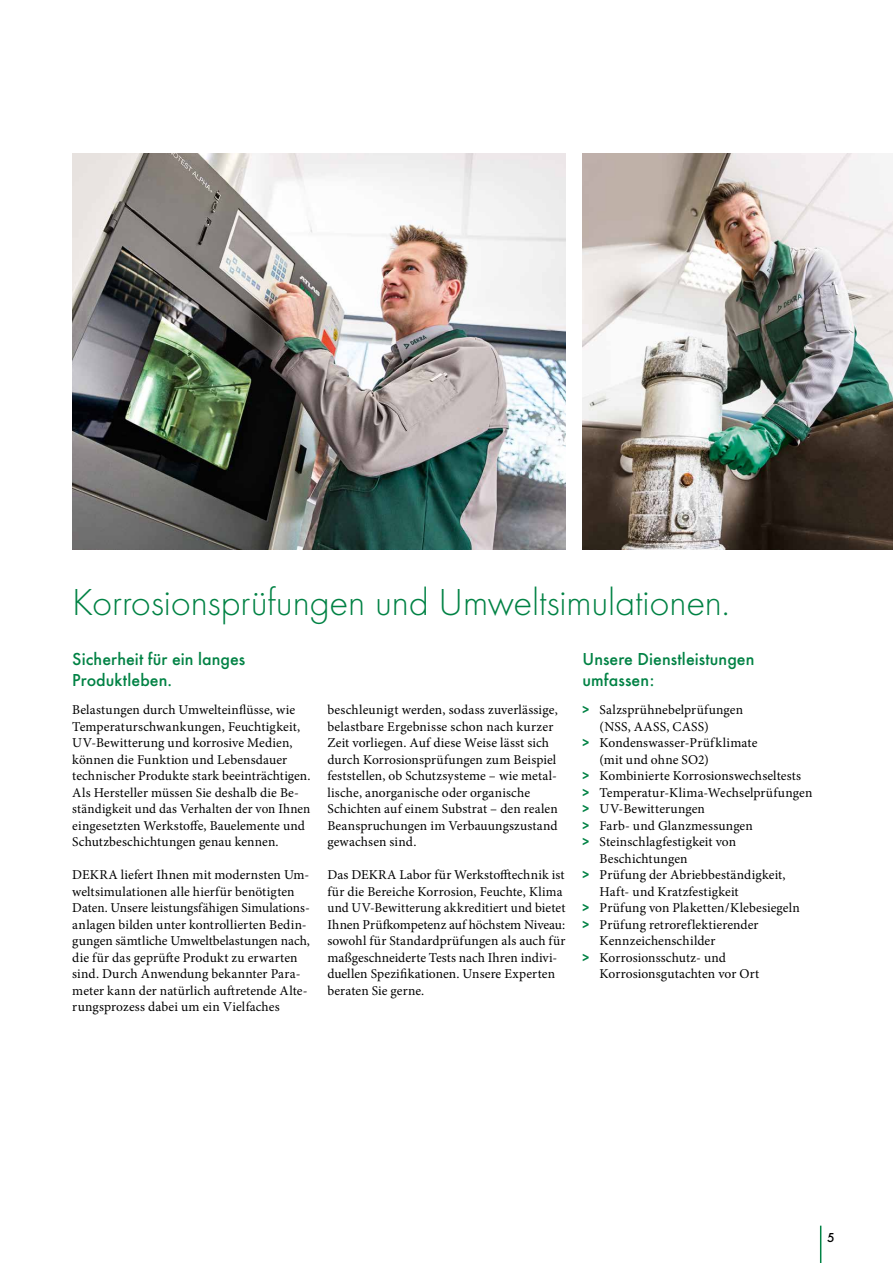
<style>
.page{position:relative;width:893px;height:1263px;background:#fff}
.page>*{position:absolute;margin:0;border:0;box-sizing:border-box;transform-origin:0 0}
.t1{font:300 39px "Futura T";letter-spacing:-.005em;color:#008244}
.t2{font:500 18px/21px "Futura T";letter-spacing:.005em;color:#008244}
.t3{font:13.5px/16.5px "Minion Pro";letter-spacing:.005em;color:#000}
.t4{font:500 13.5px "Futura T";color:#000}
.s1{font-family:"Futura T Dem";color:#008244}
</style>
<div class="page">
<hr style="left:820px;top:1226px;width:1px;height:37px;background:#008244">
<img style="left:72px;top:153px;width:494px;height:396px">
<img style="left:583px;top:153px;width:310px;height:396px">
<h1 class="t1" style="left:72px;top:581px;width:659px">Korrosionsprüfungen und Umweltsimulationen.</h1>
<h2 class="t2" style="left:72px;top:648px;width:175px">Sicherheit für ein langes<br>Produktleben.</h2>
<p class="t3" style="left:72px;top:702px;width:240px">Belastungen durch Umwelteinflüsse, wie Temperaturschwankungen, Feuchtigkeit, UV-Bewitterung und korrosive Medien, können die Funktion und Lebensdauer technischer Produkte stark beeinträchtigen.<br>Als Hersteller müssen Sie deshalb die Be&shy;ständigkeit und das Verhalten der von Ihnen eingesetzten Werkstoffe, Bauelemente und Schutzbeschichtungen genau kennen.</p>
<p class="t3" style="left:72px;top:866px;width:239px">DEKRA liefert Ihnen mit modernsten Um&shy;weltsimulationen alle hierfür benötigten Daten. Unsere leistungsfähigen Simulations&shy;anlagen bilden unter kontrollierten Bedin&shy;gungen sämtliche Umweltbelastungen nach, die für das geprüfte Produkt zu erwarten sind. Durch Anwendung bekannter Para&shy;meter kann der natürlich auftretende Alte&shy;rungsprozess dabei um ein Vielfaches</p>
<h2 class="t2" style="left:583px;top:648px;width:173px">Unsere Dienstleistungen umfassen:</h2>
<p class="t3" style="left:583px;top:702px;width:162px"><span class="s1">&gt;</span> Salzsprühnebelprüfungen</p>
<p class="t3" style="left:600px;top:718px;width:111px">(NSS, AASS, CASS)</p>
<p class="t3" style="left:583px;top:734px;width:176px"><span class="s1">&gt;</span> Kondenswasser-Prüfklimate</p>
<p class="t3" style="left:600px;top:751px;width:111px">(mit und ohne SO2)</p>
<p class="t3" style="left:583px;top:767px;width:220px"><span class="s1">&gt;</span> Kombinierte Korrosionswechseltests</p>
<p class="t3" style="left:583px;top:784px;width:231px"><span class="s1">&gt;</span> Temperatur-Klima-Wechselprüfungen</p>
<p class="t3" style="left:583px;top:800px;width:124px"><span class="s1">&gt;</span> UV-Bewitterungen</p>
<p class="t3" style="left:583px;top:817px;width:172px"><span class="s1">&gt;</span> Farb- und Glanzmessungen</p>
<p class="t3" style="left:583px;top:833px;width:155px"><span class="s1">&gt;</span> Steinschlagfestigkeit von</p>
<p class="t3" style="left:600px;top:850px;width:89px">Beschichtungen</p>
<p class="t3" style="left:583px;top:866px;width:205px"><span class="s1">&gt;</span> Prüfung der Abriebbeständigkeit,</p>
<p class="t3" style="left:600px;top:883px;width:141px">Haft- und Kratzfestigkeit</p>
<p class="t3" style="left:583px;top:899px;width:219px"><span class="s1">&gt;</span> Prüfung von Plaketten/Klebesiegeln</p>
<p class="t3" style="left:583px;top:916px;width:177px"><span class="s1">&gt;</span> Prüfung retroreflektierender</p>
<p class="t3" style="left:600px;top:932px;width:117px">Kennzeichenschilder</p>
<p class="t3" style="left:583px;top:949px;width:145px"><span class="s1">&gt;</span> Korrosionsschutz- und</p>
<p class="t3" style="left:600px;top:965px;width:161px">Korrosionsgutachten vor Ort</p>
<p class="t3" style="left:327px;top:701px;width:232px">beschleunigt werden, sodass zuverlässige, belastbare Ergebnisse schon nach kurzer Zeit vorliegen. Auf diese Weise lässt sich durch Korrosionsprüfungen zum Beispiel feststellen, ob Schutzsysteme – wie metal&shy;lische, anorganische oder organische Schichten auf einem Substrat – den realen Beanspruchungen im Verbauungszustand gewachsen sind.</p>
<p class="t3" style="left:327px;top:866px;width:240px">Das DEKRA Labor für Werkstofftechnik ist für die Bereiche Korrosion, Feuchte, Klima und UV-Bewitterung akkreditiert und bietet Ihnen Prüfkompetenz auf höchstem Niveau: sowohl für Standardprüfungen als auch für maßgeschneiderte Tests nach Ihren indivi&shy;duellen Spezifikationen. Unsere Experten beraten Sie gerne.</p>
<p class="t4" style="left:827px;top:1230px;width:9px">5</p>
</div>
